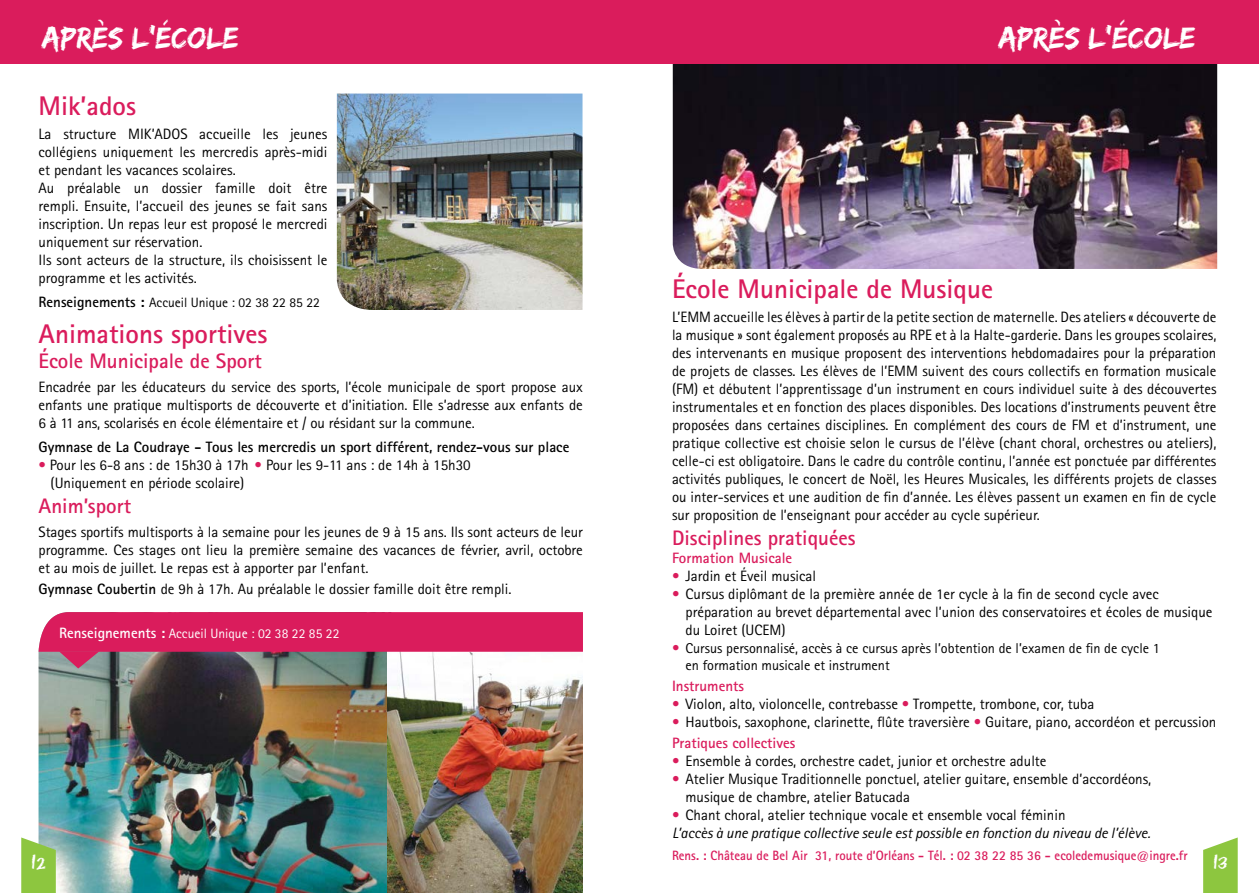
<style>
.page{position:relative;width:1259px;height:893px;background:#fff}
.page>*{position:absolute;margin:0;border:0;box-sizing:border-box;transform-origin:0 0}
.t1{font:31.5px "Edo SZ";color:#fff}
.t2{font:700 27px "Rotis Sans Serif";color:#da1c5c}
.t3{font:700 21px "Rotis Sans Serif";color:#da1c5c}
.t4{font:15px/18px "Rotis Sans Serif";color:#000}
.t5{font:italic 15px/18px "Rotis Sans Serif";color:#000}
.t6{font:700 15px "Rotis Sans Serif";color:#000}
.t7{font:700 15px "Rotis Sans Serif";color:#da1c5c}
.t8{font:15px "Eraser Dust";color:#fff}
.t9{font:14.25px/17.1px "Rotis Sans Serif";color:#000}
.t10{font:700 13.5px "Rotis Sans Serif";color:#da1c5c;scale:.95 1}
.t11{font:13.5px "Rotis Sans Serif";color:#fff}
.t12{font:13.5px "Rotis Sans Serif";color:#000}
.s1{font-weight:700;font-size:15px}
.s2{color:#da1c5c}
.s3{font-weight:700}
.s4{font-size:15px;color:#da1c5c}
.s5{font-weight:700;color:#da1c5c}
.s6{font-style:normal;color:#da1c5c}
.s7{font-style:normal}
</style>
<div class="page">
<img style="left:673px;top:64px;width:544px;height:205px">
<div style="left:629px;top:0;width:630px;height:64px;background:#da1c5c"></div>
<svg style="left:1203px;top:837px;width:34px;height:56px;background:#9bcd57"></svg>
<img style="left:39px;top:668px;width:348px;height:225px">
<img style="left:387px;top:668px;width:196px;height:225px">
<svg style="left:39px;top:612px;width:544px;height:56px;background:#c94471"></svg>
<img style="left:337px;top:94px;width:245px;height:216px">
<div style="left:0;top:0;width:629px;height:64px;background:#da1c5c"></div>
<svg style="left:21px;top:837px;width:35px;height:56px;background:#92c751"></svg>
<h1 class="t1" style="left:43px;top:20px;width:197px">Après l’école</h1>
<h2 class="t2" style="left:39px;top:89px;width:99px">Mik’ados</h2>
<p class="t4" style="left:39px;top:125px;width:290px">La structure MIK’ADOS accueille les jeunes collégiens uniquement les mercredis après-midi et pendant les vacances scolaires.<br>Au préalable un dossier famille doit être rempli. Ensuite, l’accueil des jeunes se fait sans inscription. Un repas leur est proposé le mercredi uniquement sur réservation.<br>Ils sont acteurs de la structure, ils choisissent le programme et les activités.</p>
<p class="t12" style="left:39px;top:294px;width:283px"><span class="s1">Renseignements :</span> Accueil Unique : 02 38 22 85 22</p>
<h2 class="t2" style="left:39px;top:316px;width:230px">Animations sportives</h2>
<h3 class="t3" style="left:39px;top:347px;width:225px">École Municipale de Sport</h3>
<p class="t4" style="left:39px;top:378px;width:546px;text-align:justify">Encadrée par les éducateurs du service des sports, l’école municipale de sport propose aux enfants une pratique multisports de découverte et d’initiation. Elle s’adresse aux enfants de 6 à 11 ans, scolarisés en école élémentaire et / ou résidant sur la commune.</p>
<p class="t6" style="left:39px;top:437px;width:532px">Gymnase de La Coudraye - Tous les mercredis un sport différent, rendez-vous sur place</p>
<p class="t4" style="left:51px;top:456px;width:422px;text-indent:-12px"><span class="s2">•</span> Pour les 6-8 ans : de 15h30 à 17h <span class="s2">•</span> Pour les 9-11 ans : de 14h à 15h30 (Uniquement en période scolaire)</p>
<h3 class="t3" style="left:39px;top:493px;width:94px">Anim’sport</h3>
<p class="t4" style="left:39px;top:523px;width:546px;text-align:justify">Stages sportifs multisports à la semaine pour les jeunes de 9 à 15 ans. Ils sont acteurs de leur programme. Ces stages ont lieu la première semaine des vacances de février, avril, octobre et au mois de juillet. Le repas est à apporter par l’enfant.</p>
<p class="t4" style="left:39px;top:580px;width:474px"><span class="s3">Gymnase Coubertin</span> de 9h à 17h. Au préalable le dossier famille doit être rempli.</p>
<p class="t11" style="left:59px;top:625px;width:282px"><span class="s1">Renseignements :</span> Accueil Unique : 02 38 22 85 22</p>
<p class="t8" style="left:31px;top:855px;width:16px">12</p>
<h1 class="t1" style="left:999px;top:20px;width:197px">Après l’école</h1>
<h2 class="t2" style="left:672px;top:272px;width:322px">École Municipale de Musique</h2>
<p class="t4" style="left:672px;top:308px;width:546px;text-align:justify">L’EMM accueille les élèves à partir de la petite section de maternelle. Des ateliers « découverte de la musique » sont également proposés au RPE et à la Halte-garderie. Dans les groupes scolaires, des intervenants en musique proposent des interventions hebdomadaires pour la préparation de projets de classes. Les élèves de l’EMM suivent des cours collectifs en formation musicale (FM) et débutent l’apprentissage d’un instrument en cours individuel suite à des découvertes instrumentales et en fonction des places disponibles. Des locations d’instruments peuvent être proposées dans certaines disciplines. En complément des cours de FM et d’instrument, une pratique collective est choisie selon le cursus de l’élève (chant choral, orchestres ou ateliers), celle-ci est obligatoire. Dans le cadre du contrôle continu, l’année est ponctuée par différentes activités publiques, le concert de Noël, les Heures Musicales, les différents projets de classes ou inter-services et une audition de fin d’année. Les élèves passent un examen en fin de cycle sur proposition de l’enseignant pour accéder au cycle supérieur.</p>
<h3 class="t3" style="left:672px;top:525px;width:185px">Disciplines pratiquées</h3>
<p class="t7" style="left:672px;top:548px;width:122px">Formation Musicale</p>
<p class="t4" style="left:672px;top:567px;width:146px"><span class="s2">•</span> Jardin et Éveil musical</p>
<p class="t4" style="left:685px;top:585px;width:528px;text-indent:-14px"><span class="s2">•</span> Cursus diplômant de la première année de 1er cycle à la fin de second cycle avec préparation au brevet départemental avec l’union des conservatoires et écoles de musique du Loiret (UCEM)</p>
<p class="t9" style="left:685px;top:639px;width:476px;text-indent:-14px"><span class="s4">•</span> Cursus personnalisé, accès à ce cursus après l’obtention de l’examen de fin de cycle 1 en formation musicale et instrument</p>
<p class="t7" style="left:672px;top:676px;width:73px">Instruments</p>
<p class="t4" style="left:672px;top:695px;width:424px"><span class="s2">•</span> Violon, alto, violoncelle, contrebasse <span class="s2">•</span> Trompette, trombone, cor, tuba</p>
<p class="t4" style="left:672px;top:711px;width:546px;line-height:21px"><span class="s2">•</span> Hautbois, saxophone, clarinette, flûte traversière <span class="s2">•</span> Guitare, piano, accordéon et percussion<br><span class="s5">Pratiques collectives</span></p>
<p class="t4" style="left:672px;top:752px;width:376px"><span class="s2">•</span> Ensemble à cordes, orchestre cadet, junior et orchestre adulte</p>
<p class="t4" style="left:685px;top:770px;width:467px;text-indent:-14px"><span class="s2">•</span> Atelier Musique Traditionnelle ponctuel, atelier guitare, ensemble d’accordéons, musique de chambre, atelier Batucada</p>
<p class="t5" style="left:672px;top:806px;width:480px"><span class="s6">•</span> <span class="s7">Chant choral, atelier technique vocale et ensemble vocal féminin<br></span>L’accès à une pratique collective seule est possible en fonction du niveau de l’élève.</p>
<p class="t10" style="left:672px;top:847px;width:544px">Rens. : Château de Bel Air 31, route d’Orléans - Tél. : 02 38 22 85 36 - ecoledemusique@ingre.fr</p>
<p class="t8" style="left:1213px;top:855px;width:16px">13</p>
</div>
